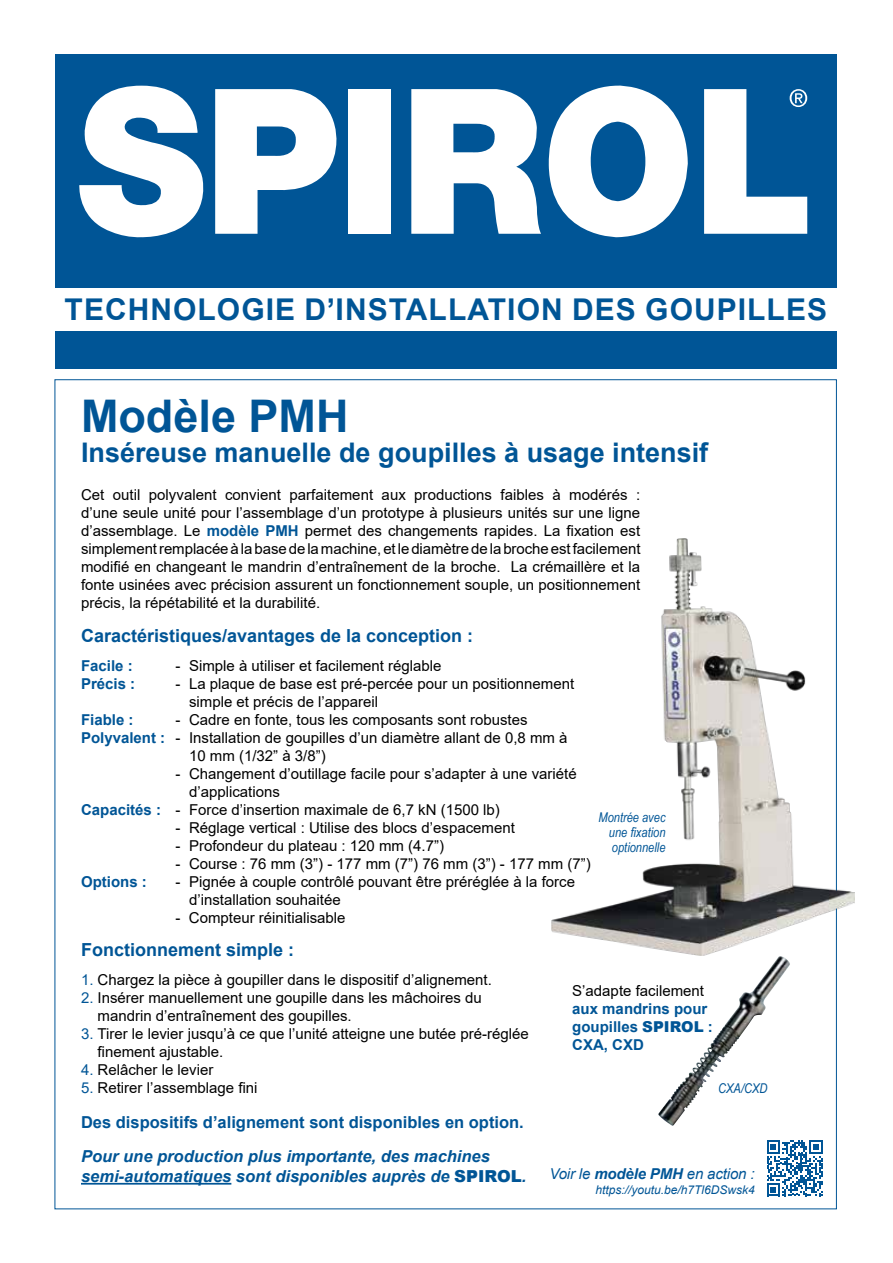
<style>
.page{position:relative;width:893px;height:1263px;background:#fff}
.page>*{position:absolute;margin:0;border:0;box-sizing:border-box;transform-origin:0 0}
.t1{font:700 45px "Arial";color:#005596}
.t2{font:700 30px "Arial";letter-spacing:.035em;color:#005596}
.t3{font:700 27px "Arial";color:#005596}
.t4{font:700 18px "Arial";color:#005596}
.t5{font:italic 700 16.5px/19.8px "Arial";color:#005596}
.t6{font:700 16.5px "Arial";color:#005596}
.t7{font:15px/18px "Arial";color:#000}
.t8{font:700 15px/18px "Arial";color:#005596}
.t9{font:italic 15px "Arial";letter-spacing:-.01em;color:#005596}
.t10{font:italic 13.5px/15px "Arial Narrow";color:#005596;text-align:justify}
.t11{font:italic 12px "Arial";color:#005596}
.s1{font-weight:700;color:#005596}
.s2{color:#005596}
.s3{font-weight:900;font-style:normal}
.s4{font-weight:900}
.s5{font-weight:700}
</style>
<div class="page">
<img style="left:552px;top:539px;width:302px;height:416px">
<div style="left:55px;top:54px;width:782px;height:234px;background:#005596"></div>
<svg style="left:79px;top:85px;width:125px;height:153px"></svg>
<div style="left:349px;top:89px;width:42px;height:145px;background:#fff"></div>
<svg style="left:411px;top:89px;width:130px;height:145px"></svg>
<svg style="left:548px;top:85px;width:140px;height:153px"></svg>
<svg style="left:215px;top:89px;width:122px;height:145px"></svg>
<svg style="left:704px;top:89px;width:103px;height:145px"></svg>
<img style="left:658px;top:958px;width:120px;height:168px">
<hr style="left:81px;top:1183px;width:150px;height:1px;background:#005596">
<div style="left:55px;top:332px;width:781px;height:37px;background:#005596"></div>
<svg style="left:767px;top:1140px;width:56px;height:56px"></svg>
<h2 class="t2" style="left:65px;top:288px;width:764px">TECHNOLOGIE D’INSTALLATION DES GOUPILLES</h2>
<h1 class="t1" style="left:81px;top:384px;width:269px">Modèle PMH</h1>
<h3 class="t3" style="left:81px;top:433px;width:629px">Inséreuse manuelle de goupilles à usage intensif</h3>
<p class="t7" style="left:81px;top:486px;width:561px;text-align:justify">Cet outil polyvalent convient parfaitement aux productions faibles à modérés : d’une seule unité pour l’assemblage d’un prototype à plusieurs unités sur une ligne d’assemblage. Le <span class="s1">modèle PMH</span> permet des changements rapides. La fixation est simplement remplacée à la base de la machine, et le diamètre de la broche est facilement modifié en changeant le mandrin d’entraînement de la broche. La crémaillère et la fonte usinées avec précision assurent un fonctionnement souple, un positionnement précis, la répétabilité et la durabilité.</p>
<p class="t4" style="left:81px;top:623px;width:394px">Caractéristiques/avantages de la conception :</p>
<p class="t8" style="left:81px;top:657px;width:53px">Facile :</p>
<p class="t7" style="left:176px;top:657px;width:268px">- Simple à utiliser et facilement réglable</p>
<p class="t8" style="left:81px;top:675px;width:56px">Précis :</p>
<p class="t7" style="left:189px;top:675px;width:387px;text-indent:-14px">- La plaque de base est pré-percée pour un positionnement simple et précis de l’appareil</p>
<p class="t8" style="left:81px;top:711px;width:54px">Fiable :</p>
<p class="t7" style="left:176px;top:711px;width:354px">- Cadre en fonte, tous les composants sont robustes</p>
<p class="t7" style="left:81px;top:729px;width:488px"><span class="s1">Polyvalent :</span> - Installation de goupilles d’un diamètre allant de 0,8 mm à</p>
<p class="t7" style="left:189px;top:747px;width:138px">10 mm (1/32” à 3/8”)</p>
<p class="t7" style="left:176px;top:765px;width:403px">- Changement d’outillage facile pour s’adapter à une variété</p>
<p class="t7" style="left:189px;top:783px;width:92px">d’applications</p>
<p class="t7" style="left:81px;top:801px;width:420px"><span class="s1">Capacités :</span> - Force d’insertion maximale de 6,7 kN (1500 lb)</p>
<p class="t7" style="left:176px;top:819px;width:341px">- Réglage vertical : Utilise des blocs d’espacement</p>
<p class="t7" style="left:176px;top:837px;width:270px">- Profondeur du plateau : 120 mm (4.7”)</p>
<p class="t7" style="left:176px;top:855px;width:417px">- Course : 76 mm (3”) - 177 mm (7”) 76 mm (3”) - 177 mm (7”)</p>
<p class="t8" style="left:81px;top:873px;width:67px">Options :</p>
<p class="t7" style="left:189px;top:873px;width:388px;text-indent:-14px">- Pignée à couple contrôlé pouvant être préréglée à la force d’installation souhaitée</p>
<p class="t7" style="left:176px;top:909px;width:172px">- Compteur réinitialisable</p>
<p class="t4" style="left:81px;top:937px;width:215px">Fonctionnement simple :</p>
<p class="t10" style="left:609px;top:809px;width:58px;text-indent:-10px">Montrée avec une fixation optionnelle</p>
<p class="t7" style="left:81px;top:970px;width:412px"><span class="s2">1.</span> Chargez la pièce à goupiller dans le dispositif d’alignement.</p>
<p class="t7" style="left:98px;top:988px;width:386px;text-indent:-16px"><span class="s2">2.</span> Insérer manuellement une goupille dans les mâchoires du mandrin d’entraînement des goupilles.</p>
<p class="t7" style="left:98px;top:1024px;width:433px;text-indent:-16px"><span class="s2">3.</span> Tirer le levier jusqu’à ce que l’unité atteigne une butée pré-réglée finement ajustable.</p>
<p class="t7" style="left:81px;top:1060px;width:134px"><span class="s2">4.</span> Relâcher le levier</p>
<p class="t7" style="left:81px;top:1078px;width:178px"><span class="s2">5.</span> Retirer l’assemblage fini</p>
<p class="t6" style="left:81px;top:1111px;width:444px">Des dispositifs d’alignement sont disponibles en option.</p>
<p class="t5" style="left:81px;top:1147px;width:447px">Pour une production plus importante, des machines semi-automatiques sont disponibles auprès de <span class="s3">SPIROL</span>.</p>
<p class="t7" style="left:572px;top:982px;width:133px">S’adapte facilement</p>
<p class="t8" style="left:572px;top:1000px;width:142px">aux mandrins pour goupilles <span class="s4">SPIROL</span> :<br>CXA, CXD</p>
<p class="t10" style="left:718px;top:1080px;width:51px">CXA/CXD</p>
<p class="t9" style="left:549px;top:1164px;width:207px">Voir le <span class="s5">modèle PMH</span> en action :</p>
<p class="t11" style="left:595px;top:1182px;width:161px">https://youtu.be/h7Tl6DSwsk4</p>
</div>
